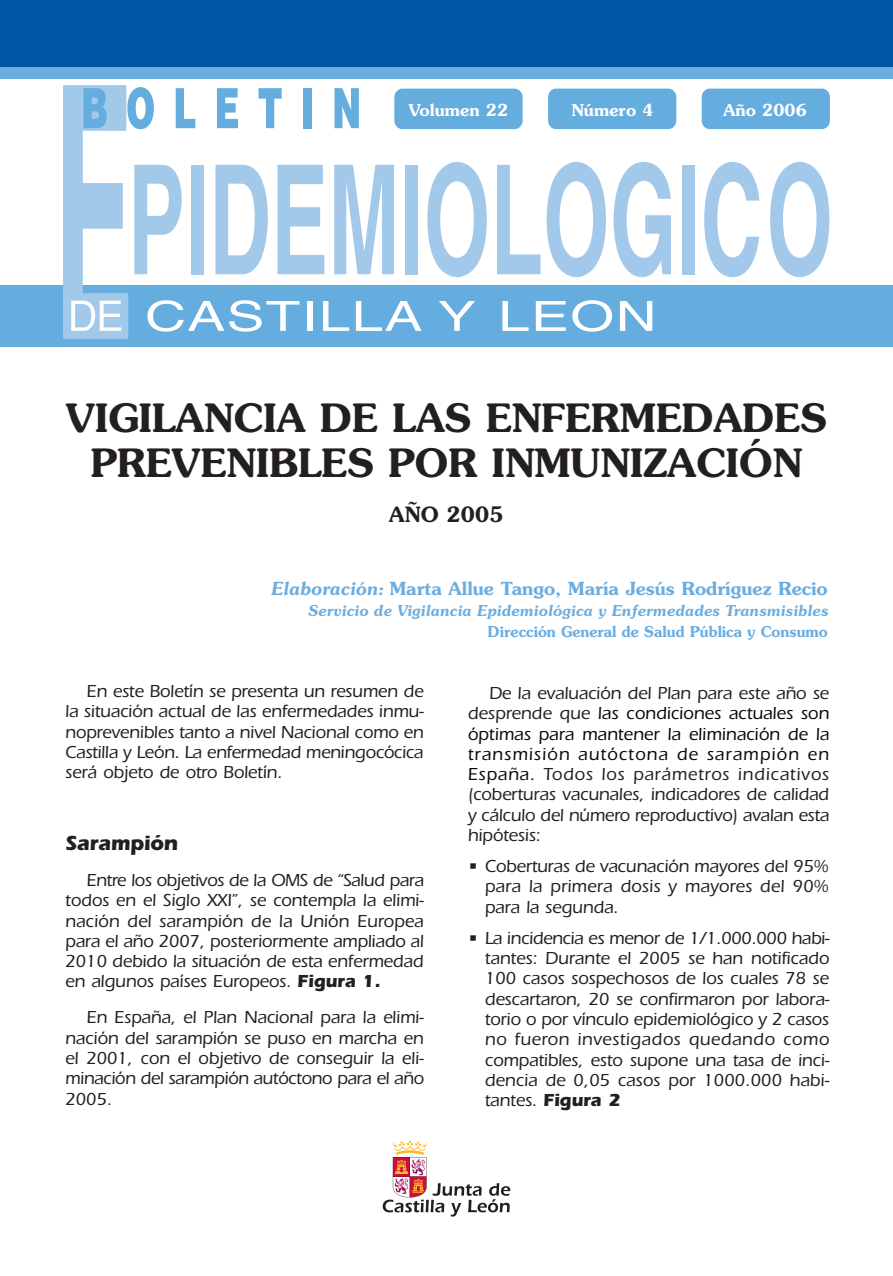
<style>
.page{position:relative;width:893px;height:1276px;background:#fff}
.page>*{position:absolute;margin:0;border:0;box-sizing:border-box;transform-origin:0 0}
.t1{font:600 39px/45px "Souvenir";color:#231f20;text-align:center}
.t2{font:700 21px "Itc Eras";letter-spacing:-.015em;color:#231f20}
.t3{font:600 21px "Souvenir";color:#231f20}
.t4{font:500 18px/20.2px "Itc Eras";letter-spacing:-.01em;color:#231f20;text-align:justify}
.t5{font:600 18px "Souvenir";color:#6caddf}
.t6{font:600 16.5px "Souvenir";color:#fff}
.t7{font:italic 600 15px "Souvenir";color:#6caddf;scale:.96 1}
.t8{font:600 15px "Souvenir";color:#6caddf;scale:.96 1}
.s1{font-style:italic}
.s2{font-weight:700}
.s3{color:#06080d}
</style>
<div class="page">
<svg style="left:383px;top:1140px;width:127px;height:76px"></svg>
<div style="left:0;top:285px;width:893px;height:62px;background:#65addf"></div>
<svg style="left:704px;top:162px;width:55px;height:115px"></svg>
<svg style="left:427px;top:162px;width:60px;height:115px"></svg>
<svg style="left:497px;top:165px;width:44px;height:109px"></svg>
<svg style="left:547px;top:162px;width:59px;height:115px"></svg>
<svg style="left:614px;top:162px;width:57px;height:115px"></svg>
<div style="left:682px;top:165px;width:13px;height:109px;background:#a3c9ea"></div>
<svg style="left:770px;top:162px;width:59px;height:115px"></svg>
<svg style="left:620px;top:301px;width:32px;height:30px"></svg>
<svg style="left:439px;top:301px;width:36px;height:30px"></svg>
<svg style="left:502px;top:301px;width:27px;height:30px"></svg>
<svg style="left:536px;top:301px;width:30px;height:30px"></svg>
<svg style="left:572px;top:300px;width:40px;height:32px"></svg>
<svg style="left:63px;top:85px;width:358px;height:254px"></svg>
<div style="left:394px;top:89px;width:129px;height:40px;background:#65addf;border-radius:8px"></div>
<div style="left:548px;top:89px;width:128px;height:40px;background:#65addf;border-radius:8px"></div>
<div style="left:702px;top:89px;width:128px;height:40px;background:#65addf;border-radius:8px"></div>
<div style="left:0;top:0;width:893px;height:79px;background:#6caddf"></div>
<div style="left:0;top:0;width:893px;height:66px;background:#0155a5"></div>
<p class="t6" style="left:409px;top:101px;width:101px">Volumen 21</p>
<p class="t6" style="left:497px;top:101px;width:13px">2</p>
<p class="t6" style="left:642px;top:101px;width:13px">4</p>
<p class="t6" style="left:796px;top:101px;width:13px">6</p>
<p class="t6" style="left:571px;top:101px;width:84px">Número 5</p>
<p class="t6" style="left:723px;top:101px;width:85px">Año 2005</p>
<h1 class="t1" style="left:66px;top:396px;width:762px">VIGILANCIA DE LAS ENFERMEDADES<br>PREVENIBLES POR INMUNIZACIÓN</h1>
<p class="t3" style="left:389px;top:502px;width:116px">AÑO 2005</p>
<p class="t5" style="left:270px;top:578px;width:559px"><span class="s1">Elaboración:</span> Marta Allue Tango, María Jesús Rodríguez Recio</p>
<p class="t7" style="left:308px;top:602px;width:543px">Servicio de Vigilancia Epidemiológica y Enfermedades Transmisibles</p>
<p class="t8" style="left:488px;top:623px;width:355px">Dirección General de Salud Pública y Consumo</p>
<p class="t4" style="left:65px;top:683px;width:360px;text-indent:21px">En este Boletín se presenta un resumen de la situación actual de las enfermedades inmu&shy;noprevenibles tanto a nivel Nacional como en Castilla y León. La enfermedad meningocócica será objeto de otro Boletín.</p>
<p class="t2" style="left:65px;top:836px;width:114px">Sarampión</p>
<p class="t4" style="left:65px;top:872px;width:360px;text-indent:21px">Entre los objetivos de la OMS de “Salud para todos en el Siglo XXI”, se contempla la elimi&shy;nación del sarampión de la Unión Europea para el año 2007, posteriormente ampliado al 2010 debido la situación de esta enfermedad en algunos países Europeos. <span class="s2">Figura 1.</span></p>
<p class="t4" style="left:65px;top:1009px;width:360px;text-indent:21px">En España, el Plan Nacional para la elimi&shy;nación del sarampión se puso en marcha en el 2001, con el objetivo de conseguir la eli&shy;minación del sarampión autóctono para el año 2005.</p>
<p class="t4" style="left:468px;top:685px;width:363px;text-indent:21px">De la evaluación del Plan para este año se desprende que <span class="s3">las condiciones actuales son óptimas para mantener la eliminación de la transmisión autóctona de sarampión en España.</span> Todos los parámetros indicativos (coberturas vacunales, indicadores de calidad y cálculo del número reproductivo) avalan esta hipótesis:</p>
<p class="t4" style="left:485px;top:858px;width:346px;text-indent:-17px">• Coberturas de vacunación mayores del 95% para la primera dosis y mayores del 90% para la segunda.</p>
<p class="t4" style="left:485px;top:930px;width:346px;text-indent:-17px">• La incidencia es menor de 1/1.000.000 habi&shy;tantes: Durante el 2005 se han notificado 100 casos sospechosos de los cuales 78 se descartaron, 20 se confirmaron por labora&shy;torio o por vínculo epidemiológico y 2 casos no fueron investigados quedando como compatibles, esto supone una tasa de inci&shy;dencia de 0,05 casos por 1000.000 habi&shy;tantes. <span class="s2">Figura 2</span></p>
</div>
